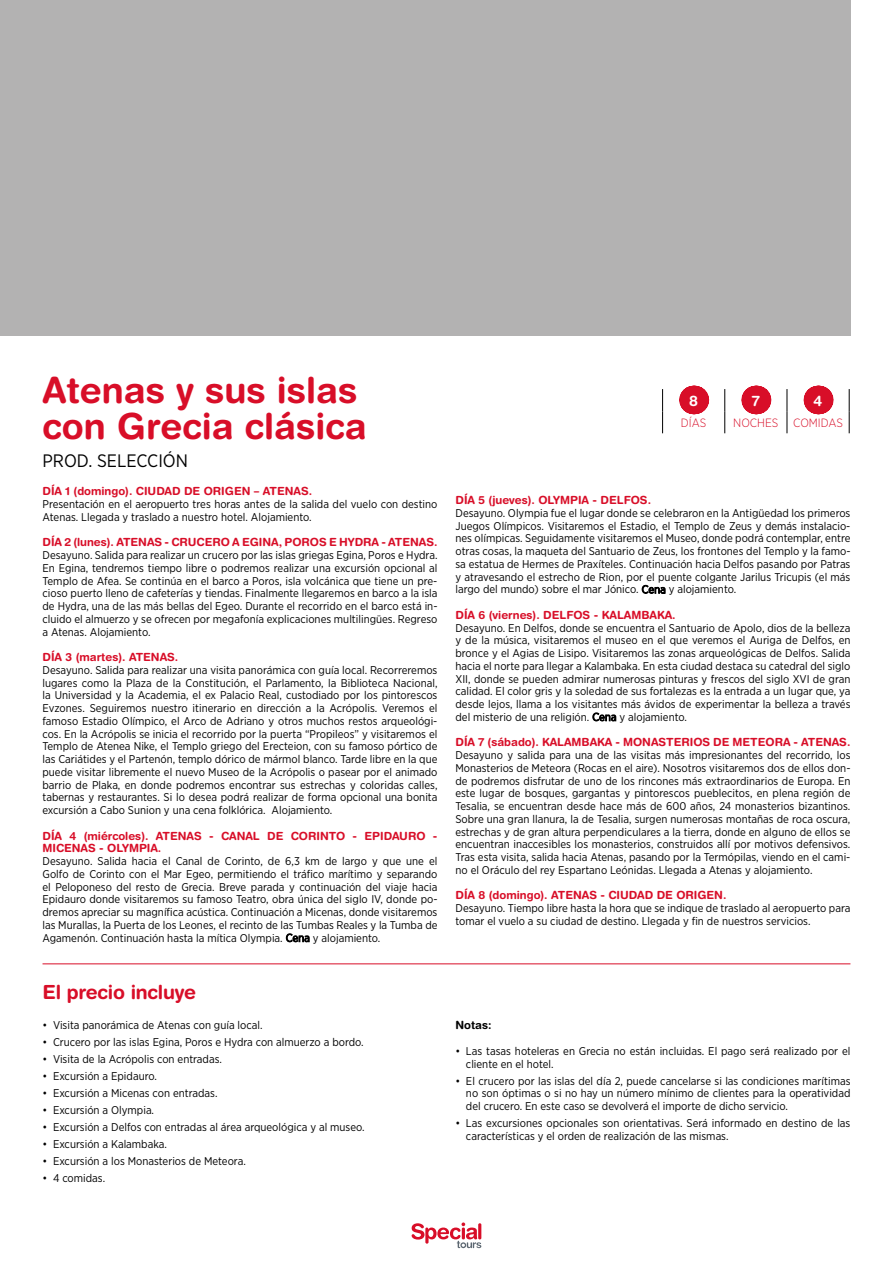
<style>
.page{position:relative;width:893px;height:1263px;background:#fff}
.page>*{position:absolute;margin:0;border:0;box-sizing:border-box;transform-origin:0 0}
.t1{font:700 36px/36px "Helvetica Rounded LT Std";color:#d80e28}
.t2{font:700 19.5px "Helvetica Rounded LT Std";letter-spacing:-.01em;color:#d80e28}
.t3{font:18px "Gotham Narrow";color:#000}
.t4{font:700 14.55px "Helvetica Rounded LT Std";color:#fff}
.t5{font:300 12px "Gotham Narrow";color:#d80e28}
.t6{font:11.25px/12.8px "Gotham Narrow";color:#000;text-align:justify}
.t7{font:700 11.25px/12.8px "Helvetica Rounded LT Std";color:#d80e28}
.t8{font:700 11.25px "Helvetica Rounded LT Std";color:#000}
</style>
<div class="page">
<hr style="left:43px;top:963px;width:807px;height:1px;background:#d80e28">
<svg style="left:662px;top:389px;width:1px;height:44px"></svg>
<svg style="left:724px;top:389px;width:1px;height:44px"></svg>
<svg style="left:787px;top:389px;width:1px;height:44px"></svg>
<svg style="left:849px;top:389px;width:1px;height:44px"></svg>
<svg style="left:693px;top:386px;width:2px;height:28px"></svg>
<svg style="left:756px;top:386px;width:1px;height:28px"></svg>
<svg style="left:818px;top:386px;width:1px;height:28px"></svg>
<svg style="left:412px;top:1222px;width:69px;height:26px"></svg>
<div style="left:0;top:0;width:850px;height:336px;background:#b3b2b2"></div>
<h1 class="t1" style="left:43px;top:371px;width:326px">Atenas y sus islas con Grecia clásica</h1>
<h3 class="t3" style="left:43px;top:449px;width:147px">PROD. SELECCIÓN</h3>
<p class="t7" style="left:43px;top:485px;width:271px">DÍA 1 (domingo). CIUDAD DE ORIGEN – ATENAS.</p>
<p class="t6" style="left:43px;top:498px;width:396px">Presentación en el aeropuerto tres horas antes de la salida del vuelo con destino<br>Atenas. Llegada y traslado a nuestro hotel. Alojamiento.</p>
<p class="t7" style="left:43px;top:536px;width:396px">DÍA 2 (lunes). ATENAS - CRUCERO A EGINA, POROS E HYDRA - ATENAS.</p>
<p class="t6" style="left:43px;top:549px;width:396px">Desayuno. Salida para realizar un crucero por las islas griegas Egina, Poros e Hydra.<br>En Egina, tendremos tiempo libre o podremos realizar una excursión opcional al Templo de Afea. Se continúa en el barco a Poros, isla volcánica que tiene un pre&shy;cioso puerto lleno de cafeterías y tiendas. Finalmente llegaremos en barco a la isla de Hydra, una de las más bellas del Egeo. Durante el recorrido en el barco está in&shy;cluido el almuerzo y se ofrecen por megafonía explicaciones multilingües. Regreso a Atenas. Alojamiento.</p>
<p class="t7" style="left:43px;top:651px;width:137px">DÍA 3 (martes). ATENAS.</p>
<p class="t6" style="left:43px;top:663px;width:396px">Desayuno. Salida para realizar una visita panorámica con guía local. Recorreremos lugares como la Plaza de la Constitución, el Parlamento, la Biblioteca Nacional, la Universidad y la Academia, el ex Palacio Real, custodiado por los pintorescos Evzones. Seguiremos nuestro itinerario en dirección a la Acrópolis. Veremos el famoso Estadio Olímpico, el Arco de Adriano y otros muchos restos arqueológi&shy;cos. En la Acrópolis se inicia el recorrido por la puerta “Propileos” y visitaremos el Templo de Atenea Nike, el Templo griego del Erecteion, con su famoso pórtico de las Cariátides y el Partenón, templo dórico de mármol blanco. Tarde libre en la que puede visitar libremente el nuevo Museo de la Acrópolis o pasear por el animado barrio de Plaka, en donde podremos encontrar sus estrechas y coloridas calles, tabernas y restaurantes. Si lo desea podrá realizar de forma opcional una bonita excursión a Cabo Sunion y una cena folklórica. Alojamiento.</p>
<p class="t7" style="left:43px;top:829px;width:396px">DÍA 4 (miércoles). ATENAS - CANAL DE CORINTO - EPIDAURO -<br>MICENAS - OLYMPIA.</p>
<p class="t6" style="left:43px;top:854px;width:396px">Desayuno. Salida hacia el Canal de Corinto, de 6,3 km de largo y que une el Golfo de Corinto con el Mar Egeo, permitiendo el tráfico marítimo y separando el Peloponeso del resto de Grecia. Breve parada y continuación del viaje hacia Epidauro donde visitaremos su famoso Teatro, obra única del siglo IV, donde po&shy;dremos apreciar su magnífica acústica. Continuación a Micenas, donde visitaremos las Murallas, la Puerta de los Leones, el recinto de las Tumbas Reales y la Tumba de Agamenón. Continuación hasta la mítica Olympia. Cena y alojamiento.</p>
<h2 class="t2" style="left:43px;top:980px;width:155px">El precio incluye</h2>
<p class="t6" style="left:43px;top:1019px;width:222px">• Visita panorámica de Atenas con guía local.</p>
<p class="t6" style="left:43px;top:1036px;width:323px">• Crucero por las islas Egina, Poros e Hydra con almuerzo a bordo.</p>
<p class="t6" style="left:43px;top:1053px;width:181px">• Visita de la Acrópolis con entradas.</p>
<p class="t6" style="left:43px;top:1070px;width:116px">• Excursión a Epidauro.</p>
<p class="t6" style="left:43px;top:1087px;width:176px">• Excursión a Micenas con entradas.</p>
<p class="t6" style="left:43px;top:1104px;width:113px">• Excursión a Olympia.</p>
<p class="t6" style="left:43px;top:1121px;width:324px">• Excursión a Delfos con entradas al área arqueológica y al museo.</p>
<p class="t6" style="left:43px;top:1138px;width:126px">• Excursión a Kalambaka.</p>
<p class="t6" style="left:43px;top:1155px;width:205px">• Excursión a los Monasterios de Meteora.</p>
<p class="t6" style="left:43px;top:1172px;width:64px">• 4 comidas.</p>
<p class="t4" style="left:689px;top:392px;width:10px">8</p>
<p class="t4" style="left:752px;top:392px;width:10px">7</p>
<p class="t4" style="left:814px;top:392px;width:10px">4</p>
<p class="t5" style="left:681px;top:416px;width:27px">DÍAS</p>
<p class="t5" style="left:733px;top:416px;width:111px">NOCHES COMIDAS</p>
<p class="t7" style="left:455px;top:493px;width:197px">DÍA 5 (jueves). OLYMPIA - DELFOS.</p>
<p class="t6" style="left:455px;top:506px;width:396px">Desayuno. Olympia fue el lugar donde se celebraron en la Antigüedad los primeros Juegos Olímpicos. Visitaremos el Estadio, el Templo de Zeus y demás instalacio&shy;nes olímpicas. Seguidamente visitaremos el Museo, donde podrá contemplar, entre otras cosas, la maqueta del Santuario de Zeus, los frontones del Templo y la famo&shy;sa estatua de Hermes de Praxíteles. Continuación hacia Delfos pasando por Patras y atravesando el estrecho de Rion, por el puente colgante Jarilus Tricupis (el más largo del mundo) sobre el mar Jónico. Cena y alojamiento.</p>
<p class="t7" style="left:455px;top:608px;width:222px">DÍA 6 (viernes). DELFOS - KALAMBAKA.</p>
<p class="t6" style="left:455px;top:621px;width:396px">Desayuno. En Delfos, donde se encuentra el Santuario de Apolo, dios de la belleza y de la música, visitaremos el museo en el que veremos el Auriga de Delfos, en bronce y el Agias de Lisipo. Visitaremos las zonas arqueológicas de Delfos. Salida hacia el norte para llegar a Kalambaka. En esta ciudad destaca su catedral del siglo XII, donde se pueden admirar numerosas pinturas y frescos del siglo XVI de gran calidad. El color gris y la soledad de sus fortalezas es la entrada a un lugar que, ya desde lejos, llama a los visitantes más ávidos de experimentar la belleza a través del misterio de una religión. Cena y alojamiento.</p>
<p class="t7" style="left:455px;top:736px;width:396px">DÍA 7 (sábado). KALAMBAKA - MONASTERIOS DE METEORA - ATENAS.</p>
<p class="t6" style="left:455px;top:748px;width:396px">Desayuno y salida para una de las visitas más impresionantes del recorrido, los Monasterios de Meteora (Rocas en el aire). Nosotros visitaremos dos de ellos don&shy;de podremos disfrutar de uno de los rincones más extraordinarios de Europa. En este lugar de bosques, gargantas y pintorescos pueblecitos, en plena región de Tesalia, se encuentran desde hace más de 600 años, 24 monasterios bizantinos.<br>Sobre una gran llanura, la de Tesalia, surgen numerosas montañas de roca oscura, estrechas y de gran altura perpendiculares a la tierra, donde en alguno de ellos se encuentran inaccesibles los monasterios, construidos allí por motivos defensivos.<br>Tras esta visita, salida hacia Atenas, pasando por la Termópilas, viendo en el cami&shy;no el Oráculo del rey Espartano Leónidas. Llegada a Atenas y alojamiento.</p>
<p class="t7" style="left:455px;top:889px;width:273px">DÍA 8 (domingo). ATENAS - CIUDAD DE ORIGEN.</p>
<p class="t6" style="left:455px;top:901px;width:396px">Desayuno. Tiempo libre hasta la hora que se indique de traslado al aeropuerto para tomar el vuelo a su ciudad de destino. Llegada y fin de nuestros servicios.</p>
<p class="t8" style="left:455px;top:1018px;width:38px">Notas:</p>
<p class="t6" style="left:466px;top:1044px;width:386px;text-indent:-10px">• Las tasas hoteleras en Grecia no están incluidas. El pago será realizado por el cliente en el hotel.</p>
<p class="t6" style="left:466px;top:1074px;width:386px;text-indent:-10px">• El crucero por las islas del día 2, puede cancelarse si las condiciones marítimas no son óptimas o si no hay un número mínimo de clientes para la operatividad del crucero. En este caso se devolverá el importe de dicho servicio.</p>
<p class="t6" style="left:466px;top:1116px;width:386px;text-indent:-10px">• Las excursiones opcionales son orientativas. Será informado en destino de las características y el orden de realización de las mismas.</p>
</div>
